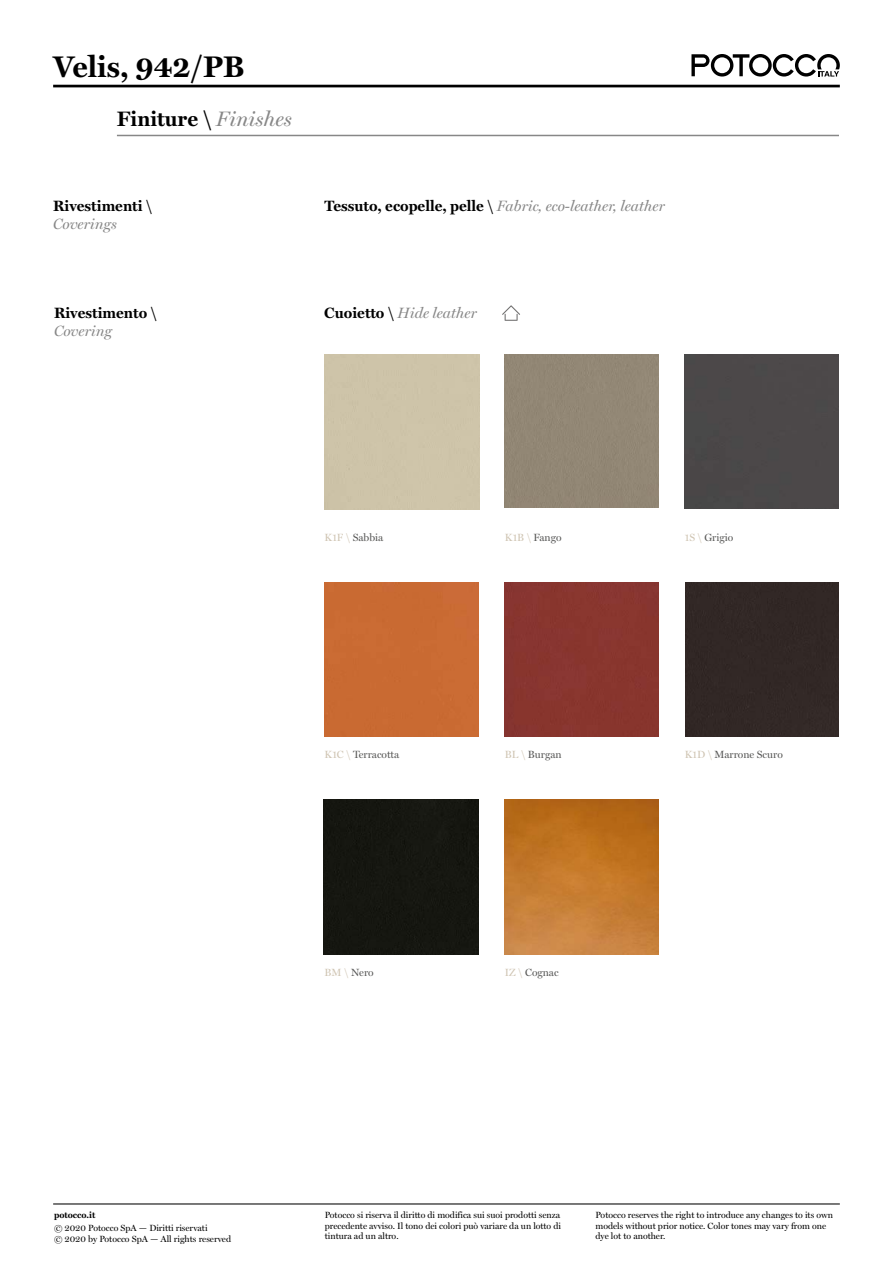
<style>
.page{position:relative;width:893px;height:1263px;background:#fff}
.page>*{position:absolute;margin:0;border:0;box-sizing:border-box;transform-origin:0 0}
.t1{font:700 30px "Miller Text";color:#000}
.t2{font:700 21px "Miller Text";color:#000}
.t3{font:italic 15px "Miller Display";color:#878787}
.t4{font:700 15px "Miller Text";color:#000}
.t5{font:10.5px "Miller Display";color:#575756}
.t6{font:9px/10.5px "Miller Display";color:#000}
.t7{font:700 9px "Miller Text";color:#000}
.s1{font-family:"Miller Display";font-weight:400;font-style:italic;color:#878787}
.s2{font-family:"Miller Text";font-weight:700;font-style:normal;color:#000}
.s3{color:#cfc4b2}
</style>
<div class="page">
<svg style="left:502px;top:305px;width:18px;height:16px"></svg>
<img style="left:504px;top:799px;width:155px;height:155px">
<div style="left:505px;top:354px;width:154px;height:153px;background:#928775"></div>
<div style="left:685px;top:354px;width:154px;height:154px;background:#4c4849"></div>
<div style="left:324px;top:582px;width:155px;height:155px;background:#c96a32"></div>
<div style="left:504px;top:582px;width:155px;height:155px;background:#88352f"></div>
<div style="left:685px;top:582px;width:154px;height:154px;background:#322826"></div>
<div style="left:324px;top:799px;width:155px;height:155px;background:#151610"></div>
<hr style="left:117px;top:135px;width:722px;height:1px;background:#878787">
<hr style="left:53px;top:1203px;width:787px;height:1px;background:#000">
<hr style="left:53px;top:85px;width:787px;height:2px;background:#000">
<svg style="left:691px;top:54px;width:149px;height:23px"></svg>
<h1 class="t1" style="left:53px;top:49px;width:193px">Velis, 942/PB</h1>
<h2 class="t2" style="left:117px;top:107px;width:176px">Finiture \ <span class="s1">Finishes</span></h2>
<h3 class="t4" style="left:53px;top:197px;width:101px">Rivestimenti \</h3>
<h3 class="t3" style="left:53px;top:215px;width:65px">Coverings</h3>
<h3 class="t4" style="left:54px;top:304px;width:104px">Rivestimento \</h3>
<h3 class="t3" style="left:54px;top:322px;width:59px">Covering</h3>
<h3 class="t3" style="left:325px;top:197px;width:341px"><span class="s2">Tessuto, ecopelle, pelle \</span> Fabric, eco-leather, leather</h3>
<h3 class="t3" style="left:324px;top:304px;width:154px"><span class="s2">Cuoietto \</span> Hide leather</h3>
<p class="t5" style="left:325px;top:531px;width:60px"><span class="s3">K1F \</span> Sabbia</p>
<p class="t5" style="left:505px;top:531px;width:58px"><span class="s3">K1B \</span> Fango</p>
<p class="t5" style="left:685px;top:531px;width:50px"><span class="s3">1S \</span> Grigio</p>
<p class="t5" style="left:325px;top:748px;width:76px"><span class="s3">K1C \</span> Terracotta</p>
<p class="t5" style="left:505px;top:748px;width:58px"><span class="s3">BL \</span> Burgan</p>
<p class="t5" style="left:685px;top:748px;width:99px"><span class="s3">K1D \</span> Marrone Scuro</p>
<p class="t5" style="left:325px;top:966px;width:51px"><span class="s3">BM \</span> Nero</p>
<p class="t5" style="left:505px;top:966px;width:55px"><span class="s3">IZ \</span> Cognac</p>
<p class="t7" style="left:54px;top:1210px;width:43px">potocco.it</p>
<p class="t6" style="left:54px;top:1223px;width:179px">© 2020 Potocco SpA — Diritti riservati<br>© 2020 by Potocco SpA — All rights reserved</p>
<p class="t6" style="left:325px;top:1210px;width:238px;text-align:justify">Potocco si riserva il diritto di modifica sui suoi prodotti senza precedente avviso. Il tono dei colori può variare da un lotto di tintura ad un altro.</p>
<p class="t6" style="left:595px;top:1210px;width:239px">Potocco reserves the right to introduce any changes to its own models without prior notice. Color tones may vary from one dye lot to another.</p>
</div>
